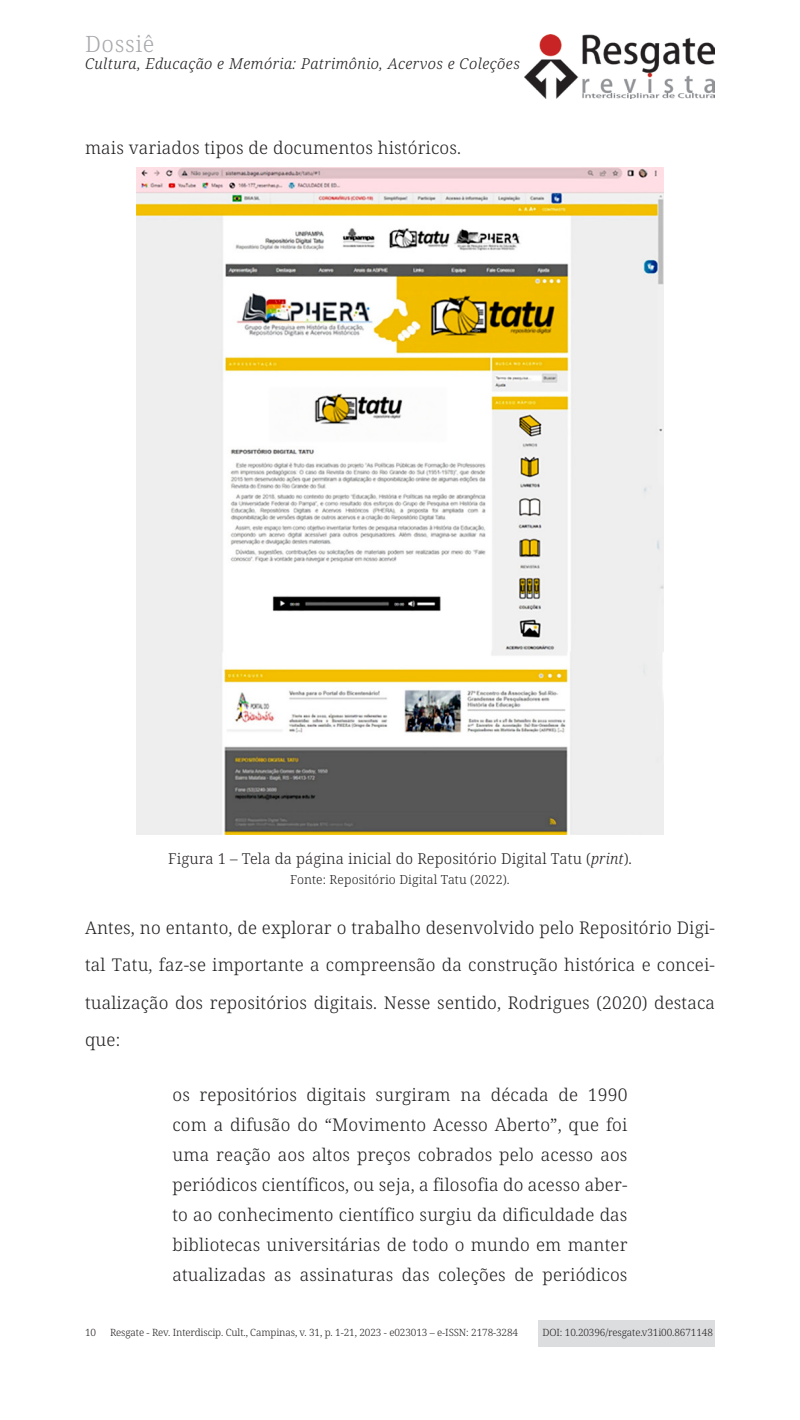
<style>
.page{position:relative;width:800px;height:1420px;background:#fff}
.page>*{position:absolute;margin:0;border:0;box-sizing:border-box;transform-origin:0 0}
.t1{font:300 22.5px "Avrile Serif";letter-spacing:.03em;color:#a8a9ad}
.t2{font:300 17.5px/30px "Avrile Serif";letter-spacing:.01em;color:#231f20;text-align:justify}
.t3{font:300 15px "Avrile Serif";letter-spacing:.01em;color:#231f20}
.t4{font:italic 300 15px "Avrile Serif";letter-spacing:.03em;color:#231f20}
.t5{font:300 12.5px "Avrile Serif";letter-spacing:.01em;color:#231f20}
.t6{font:300 10px "Avrile Serif";letter-spacing:-.01em;color:#231f20}
.s1{font-style:italic}
</style>
<div class="page">
<div style="left:539px;top:1320px;width:176px;height:27px;background:#dcdddf"></div>
<img style="left:525px;top:34px;width:190px;height:65px">
<img style="left:137px;top:168px;width:526px;height:667px">
<p class="t1" style="left:85px;top:28px;width:71px">Dossiê</p>
<p class="t4" style="left:85px;top:54px;width:436px">Cultura, Educação e Memória: Patrimônio, Acervos e Coleções</p>
<p class="t2" style="left:85px;top:133px;width:378px">mais variados tipos de documentos históricos.</p>
<p class="t3" style="left:168px;top:848px;width:465px">Figura 1 – Tela da página inicial do Repositório Digital Tatu (<span class="s1">print</span>).</p>
<p class="t5" style="left:290px;top:871px;width:221px">Fonte: Repositório Digital Tatu (2022).</p>
<p class="t2" style="left:85px;top:909px;width:632px;line-height:37.5px">Antes, no entanto, de explorar o trabalho desenvolvido pelo Repositório Digi&shy;tal Tatu, faz-se importante a compreensão da construção histórica e concei&shy;tualização dos repositórios digitais. Nesse sentido, Rodrigues (2020) destaca que:</p>
<p class="t2" style="left:172px;top:1081px;width:457px">os repositórios digitais surgiram na década de 1990 com a difusão do “Movimento Acesso Aberto”, que foi uma reação aos altos preços cobrados pelo acesso aos periódicos científicos, ou seja, a filosofia do acesso aber&shy;to ao conhecimento científico surgiu da dificuldade das bibliotecas universitárias de todo o mundo em manter atualizadas as assinaturas das coleções de periódicos</p>
<p class="t6" style="left:85px;top:1326px;width:13px">10</p>
<p class="t6" style="left:110px;top:1326px;width:410px">Resgate - Rev. Interdiscip. Cult., Campinas, v. 31, p. 1-21, 2023 - e023013 – e-ISSN: 2178-3284</p>
<p class="t6" style="left:542px;top:1326px;width:172px">DOI: 10.20396/resgate.v31i00.8671148</p>
</div>
